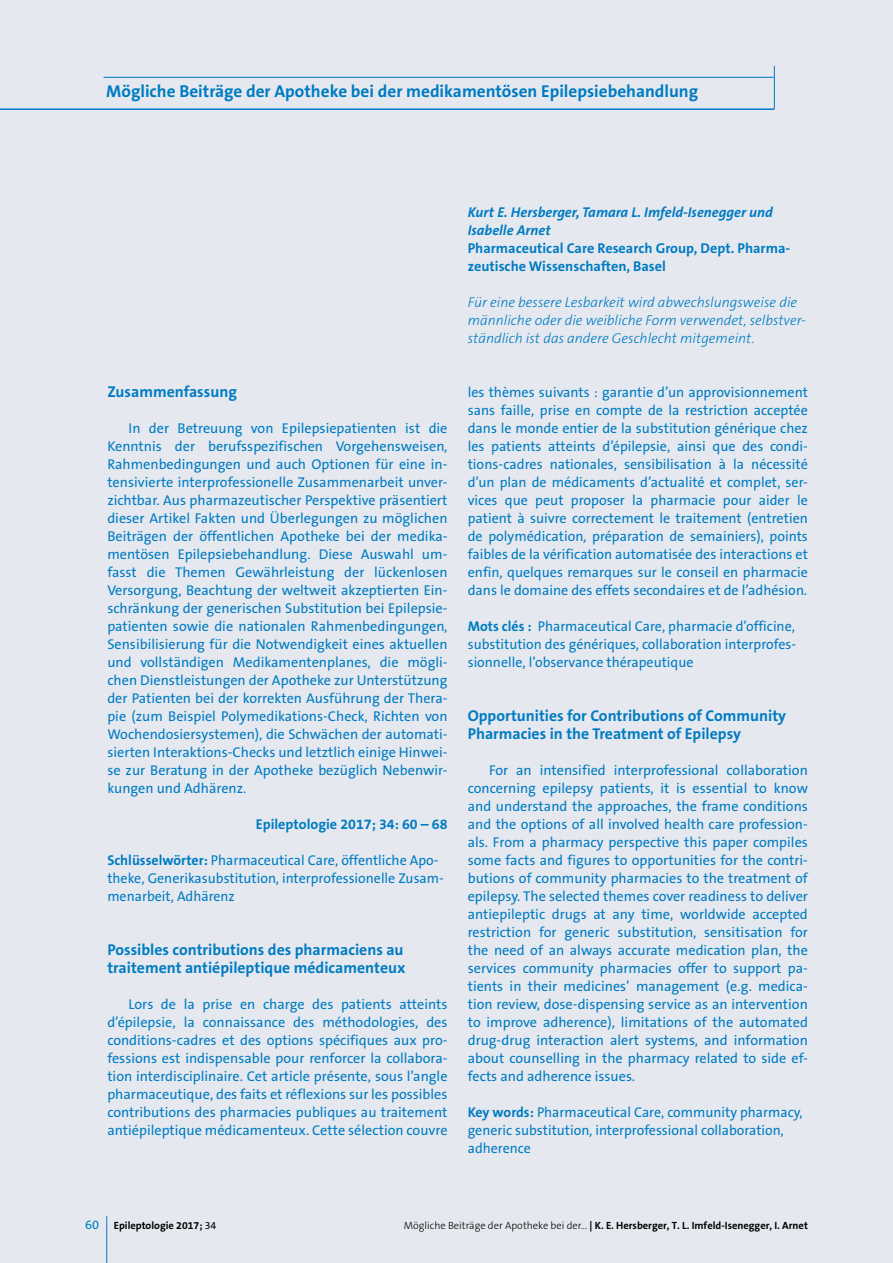
<style>
.page{position:relative;width:893px;height:1263px;background:#e5e9ef}
.page>*{position:absolute;margin:0;border:0;box-sizing:border-box;transform-origin:0 0}
.t1{font:700 17.25px "The Sans B W7";color:#007bc2}
.t2{font:700 15.75px/18px "The Sans B W7";color:#007bc2}
.t3{font:14.25px/18px "The Sans B W5 Plain";color:#007bc2;text-align:justify}
.t4{font:italic 300 14.25px/18px "The Sans B W3";color:#007bc2}
.t5{font:700 14.25px/18px "The Sans B W7";color:#007bc2}
.t6{font:italic 700 14.25px/18px "The Sans B W7";color:#007bc2}
.t7{font:700 10.5px "The Sans B W7";color:#000}
.s1{font-family:"The Sans B W7";font-weight:700}
.s2{font-family:"The Sans B W5 Plain";font-weight:400;font-size:12.75px;color:#007bc2}
.s3{font-family:"The Sans B W5 Plain";font-weight:400}
.s4{font-family:"The Sans B W3";font-weight:300}
</style>
<div class="page">
<hr style="left:106px;top:1216px;width:1px;height:47px;background:#007bc2">
<hr style="left:0;top:108px;width:774px;height:2px;background:#007bc2">
<hr style="left:104px;top:77px;width:670px;height:1px;background:#007bc2">
<hr style="left:774px;top:66px;width:1px;height:43px;background:#007bc2">
<p class="t1" style="left:106px;top:81px;width:593px">Mögliche Beiträge der Apotheke bei der medikamentösen Epilepsiebehandlung</p>
<p class="t2" style="left:107px;top:383px;width:131px">Zusammenfassung</p>
<p class="t3" style="left:107px;top:420px;width:342px;text-indent:21px">In der Betreuung von Epilepsiepatienten ist die Kenntnis der berufsspezifischen Vorgehensweisen, Rahmenbedingungen und auch Optionen für eine in&shy;tensivierte interprofessionelle Zusammenarbeit unver&shy;zichtbar. Aus pharmazeutischer Perspektive präsentiert dieser Artikel Fakten und Überlegungen zu möglichen Beiträgen der öffentlichen Apotheke bei der medika&shy;mentösen Epilepsiebehandlung. Diese Auswahl um&shy;fasst die Themen Gewährleistung der lückenlosen Versorgung, Beachtung der weltweit akzeptierten Ein&shy;schränkung der generischen Substitution bei Epilepsie&shy;patienten sowie die nationalen Rahmenbedingungen, Sensibilisierung für die Notwendigkeit eines aktuellen und vollständigen Medikamentenplanes, die mögli&shy;chen Dienstleistungen der Apotheke zur Unterstützung der Patienten bei der korrekten Ausführung der Thera&shy;pie (zum Beispiel Polymedikations-Check, Richten von Wochendosiersystemen), die Schwächen der automati&shy;sierten Interaktions-Checks und letztlich einige Hinwei&shy;se zur Beratung in der Apotheke bezüglich Nebenwir&shy;kungen und Adhärenz.</p>
<p class="t5" style="left:256px;top:815px;width:193px">Epileptologie 2017; 34: 60 – 68</p>
<p class="t3" style="left:107px;top:852px;width:338px;text-align:left"><span class="s1">Schlüsselwörter:</span> Pharmaceutical Care, öffentliche Apo&shy;theke, Generikasubstitution, interprofessionelle Zusam&shy;menarbeit, Adhärenz</p>
<p class="t2" style="left:107px;top:941px;width:300px">Possibles contributions des pharmaciens au traitement antiépileptique médicamenteux</p>
<p class="t3" style="left:107px;top:996px;width:342px;text-indent:21px">Lors de la prise en charge des patients atteints d’épilepsie, la connaissance des méthodologies, des conditions-cadres et des options spécifiques aux pro&shy;fessions est indispensable pour renforcer la collabora&shy;tion interdisciplinaire. Cet article présente, sous l’angle pharmaceutique, des faits et réflexions sur les possibles contributions des pharmacies publiques au traitement antiépileptique médicamenteux. Cette sélection couvre</p>
<p class="t6" style="left:468px;top:204px;width:307px">Kurt E. Hersberger, Tamara L. Imfeld-Isenegger und<br>Isabelle Arnet</p>
<p class="t5" style="left:468px;top:240px;width:324px">Pharmaceutical Care Research Group, Dept. Pharma&shy;zeutische Wissenschaften, Basel</p>
<p class="t4" style="left:468px;top:294px;width:339px">Für eine bessere Lesbarkeit wird abwechslungsweise die männliche oder die weibliche Form verwendet, selbstver&shy;ständlich ist das andere Geschlecht mitgemeint.</p>
<p class="t3" style="left:468px;top:384px;width:342px">les thèmes suivants : garantie d’un approvisionnement sans faille, prise en compte de la restriction acceptée dans le monde entier de la substitution générique chez les patients atteints d’épilepsie, ainsi que des condi&shy;tions-cadres nationales, sensibilisation à la nécessité d’un plan de médicaments d’actualité et complet, ser&shy;vices que peut proposer la pharmacie pour aider le patient à suivre correctement le traitement (entretien de polymédication, préparation de semainiers), points faibles de la vérification automatisée des interactions et enfin, quelques remarques sur le conseil en pharmacie dans le domaine des effets secondaires et de l’adhésion.</p>
<p class="t3" style="left:468px;top:618px;width:330px"><span class="s1">Mots clés :</span> Pharmaceutical Care, pharmacie d’officine, substitution des génériques, collaboration interprofes&shy;sionnelle, l’observance thérapeutique</p>
<p class="t2" style="left:468px;top:707px;width:320px">Opportunities for Contributions of Community<br>Pharmacies in the Treatment of Epilepsy</p>
<p class="t3" style="left:468px;top:762px;width:342px;text-indent:21px">For an intensified interprofessional collaboration concerning epilepsy patients, it is essential to know and understand the approaches, the frame conditions and the options of all involved health care profession&shy;als. From a pharmacy perspective this paper compiles some facts and figures to opportunities for the contri&shy;butions of community pharmacies to the treatment of epilepsy. The selected themes cover readiness to deliver antiepileptic drugs at any time, worldwide accepted restriction for generic substitution, sensitisation for the need of an always accurate medication plan, the services community pharmacies offer to support pa&shy;tients in their medicines’ management (e.g. medica&shy;tion review, dose-dispensing service as an intervention to improve adherence), limitations of the automated drug-drug interaction alert systems, and information about counselling in the pharmacy related to side ef&shy;fects and adherence issues.</p>
<p class="t3" style="left:468px;top:1104px;width:336px;text-align:left"><span class="s1">Key words:</span> Pharmaceutical Care, community pharmacy, generic substitution, interprofessional collaboration, adherence</p>
<p class="t7" style="left:85px;top:1218px;width:133px"><span class="s2">60</span> Epileptologie 2017; <span class="s3">34</span></p>
<p class="t7" style="left:404px;top:1218px;width:406px"><span class="s4">Mögliche Beiträge der Apotheke bei der...</span> | K. E. Hersberger, T. L. Imfeld-Isenegger, I. Arnet</p>
</div>
